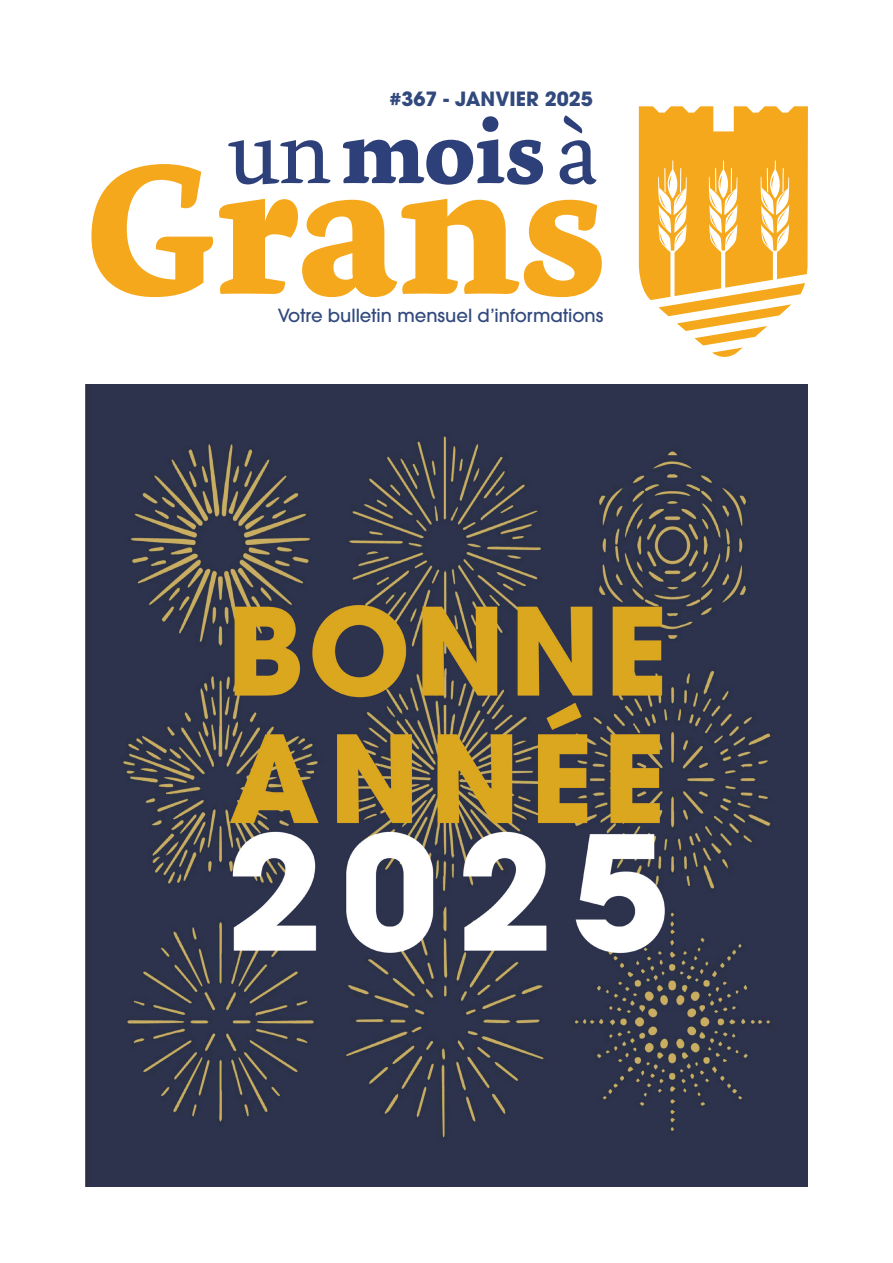
<style>
.page{position:relative;width:893px;height:1263px;background:#fff}
.page>*{position:absolute;margin:0;border:0;box-sizing:border-box;transform-origin:0 0}
.Grans{font:700 195px "Dolly Pro";color:#f5a81c}
.un_mois_à{font:700 90px "Dolly Pro";color:#2d407a}
.Corps__standard{font:700 19.5px "ITC Avant Garde Pro";color:#32497e}
.Corps__standard-2{font:500 18px "ITC Avant Garde Pro";color:#32497e}
.s1{font-weight:400}
</style>
<div class="page">
<img style="left:85px;top:385px;width:723px;height:801px">
<svg style="left:639px;top:106px;width:169px;height:251px"></svg>
<p class="Corps__standard" style="left:389px;top:86px;width:205px">#367 - JANVIER 2025</p>
<p class="un_mois_à" style="left:228px;top:95px;width:372px"><span class="s1">un</span>mois <span class="s1">à</span></p>
<p class="Grans" style="left:85px;top:102px;width:524px">Grans</p>
<p class="Corps__standard-2" style="left:278px;top:304px;width:327px">Votre bulletin mensuel d’informations</p>
</div>
